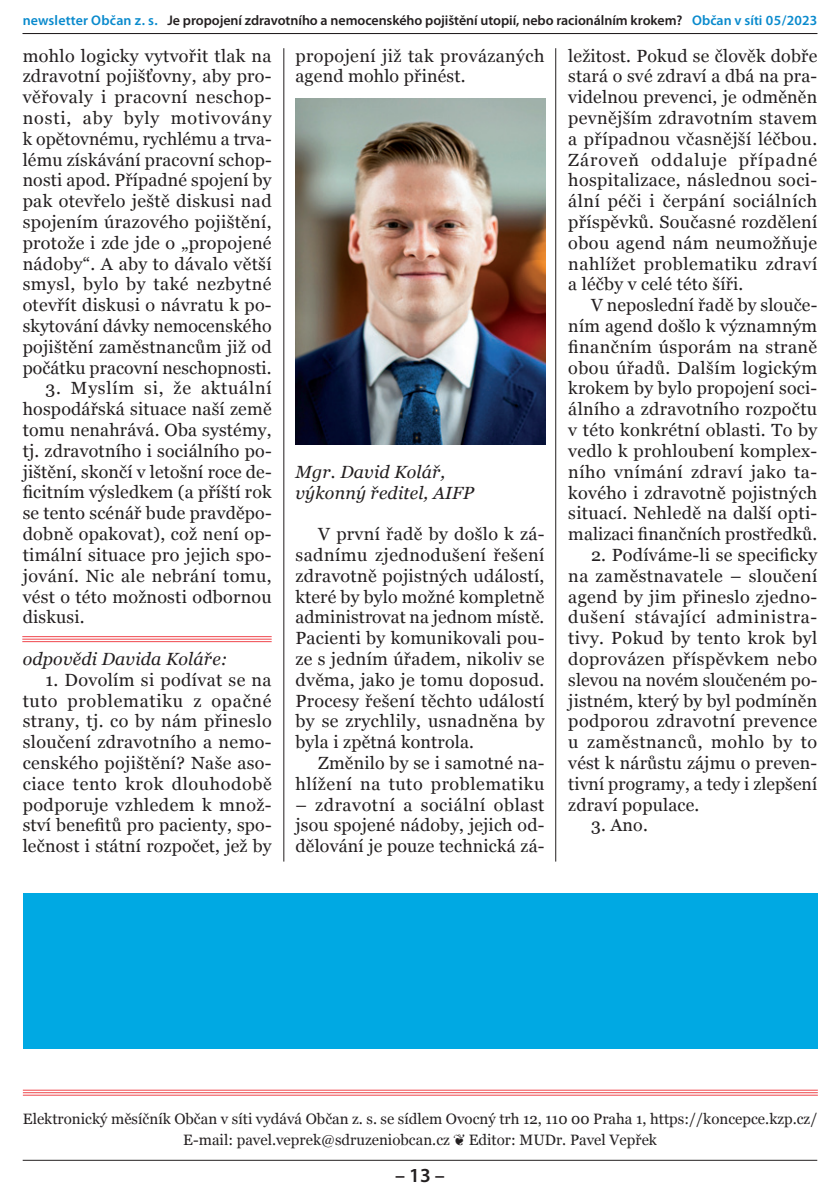
<style>
.page{position:relative;width:840px;height:1191px;background:#fff}
.page>*{position:absolute;margin:0;border:0;box-sizing:border-box;transform-origin:0 0}
.t1{font:600 20px "Myriad Pro";color:#231f20}
.t2{font:17.6px/20.8px "Georgia";letter-spacing:.01em;color:#231f20;text-align:justify}
.t3{font:italic 17.6px/20.8px "Georgia";letter-spacing:.01em;color:#231f20}
.t4{font:17.6px/20.8px "Georgia";letter-spacing:.03em;color:#231f20;text-align:right}
.t5{font:15px/20.8px "Georgia";color:#231f20;text-align:center}
.t6{font:600 14px "Myriad Pro";letter-spacing:-.005em;color:#231f20}
.s1{color:#098acd}
</style>
<div class="page">
<hr style="left:23px;top:1159px;width:793px;height:1px;background:#231f20">
<hr style="left:23px;top:33px;width:793px;height:1px;background:#231f20">
<hr style="left:283px;top:48px;width:1px;height:813px;background:#231f20">
<hr style="left:555px;top:48px;width:1px;height:813px;background:#231f20">
<hr style="left:23px;top:1089px;width:794px;height:1px;background:#ef474d">
<hr style="left:23px;top:1092px;width:794px;height:1px;background:#ef474d">
<hr style="left:23px;top:1094px;width:794px;height:1px;background:#ef474d">
<hr style="left:22px;top:636px;width:249px;height:1px;background:#ef474d">
<hr style="left:22px;top:638px;width:249px;height:1px;background:#ef474d">
<hr style="left:22px;top:641px;width:249px;height:1px;background:#ef474d">
<img style="left:295px;top:99px;width:250px;height:345px">
<div style="left:23px;top:893px;width:794px;height:156px;background:#00a9e3"></div>
<p class="t6" style="left:23px;top:12px;width:795px"><span class="s1">newsletter Občan z. s.</span> Je propojení zdravotního a nemocenského pojištění utopií, nebo racionálním krokem? <span class="s1">Občan v síti 05/2023</span></p>
<p class="t2" style="left:23px;top:45px;width:250px">mohlo logicky vytvořit tlak na zdravotní pojišťovny, aby pro&shy;věřovaly i pracovní neschop&shy;nosti, aby byly motivovány k opětovnému, rychlému a trva&shy;lému získávání pracovní schop&shy;nosti apod. Případné spojení by pak otevřelo ještě diskusi nad spojením úrazového pojištění, protože i zde jde o „propojené nádoby“. A aby to dávalo větší smysl, bylo by také nezbytné otevřít diskusi o návratu k po&shy;skytování dávky nemocenského pojištění zaměstnancům již od počátku pracovní neschopnosti.</p>
<p class="t2" style="left:23px;top:378px;width:250px;text-indent:23px">3. Myslím si, že aktuální hospodářská situace naší země tomu nenahrává. Oba systémy, tj. zdravotního i sociálního po&shy;jištění, skončí v letošní roce de&shy;ficitním výsledkem (a příští rok se tento scénář bude pravděpo&shy;dobně opakovat), což není op&shy;timální situace pro jejich spo&shy;jování. Nic ale nebrání tomu, vést o této možnosti odbornou diskusi.</p>
<p class="t3" style="left:23px;top:648px;width:206px">odpovědi Davida Koláře:</p>
<p class="t2" style="left:23px;top:669px;width:250px;text-indent:23px">1. Dovolím si podívat se na tuto problematiku z opačné strany, tj. co by nám přineslo sloučení zdravotního a nemo&shy;cenského pojištění? Naše aso&shy;ciace tento krok dlouhodobě podporuje vzhledem k množ&shy;ství benefitů pro pacienty, spo&shy;lečnost i státní rozpočet, jež by</p>
<p class="t2" style="left:295px;top:45px;width:250px">propojení již tak provázaných agend mohlo přinést.</p>
<p class="t3" style="left:295px;top:461px;width:180px">Mgr. David Kolář, výkonný ředitel, AIFP</p>
<p class="t2" style="left:295px;top:523px;width:250px;text-indent:23px">V první řadě by došlo k zá&shy;sadnímu zjednodušení řešení zdravotně pojistných událostí, které by bylo možné kompletně administrovat na jednom místě.<br>Pacienti by komunikovali pou&shy;ze s jedním úřadem, nikoliv se dvěma, jako je tomu doposud.<br>Procesy řešení těchto událostí by se zrychlily, usnadněna by byla i zpětná kontrola.</p>
<p class="t4" style="left:295px;top:752px;width:250px">Změnilo by se i samotné na&shy;hlížení na tuto problematiku</p>
<p class="t2" style="left:295px;top:794px;width:250px">– zdravotní a sociální oblast jsou spojené nádoby, jejich od&shy;dělování je pouze technická zá-</p>
<p class="t2" style="left:568px;top:45px;width:250px">ležitost. Pokud se člověk dobře stará o své zdraví a dbá na pra&shy;videlnou prevenci, je odměněn pevnějším zdravotním stavem a případnou včasnější léčbou.<br>Zároveň oddaluje případné hospitalizace, následnou soci&shy;ální péči i čerpání sociálních příspěvků. Současné rozdělení obou agend nám neumožňuje nahlížet problematiku zdraví a léčby v celé této šíři.</p>
<p class="t2" style="left:568px;top:295px;width:250px;text-indent:23px">V neposlední řadě by slouče&shy;ním agend došlo k významným finančním úsporám na straně obou úřadů. Dalším logickým krokem by bylo propojení soci&shy;álního a zdravotního rozpočtu v této konkrétní oblasti. To by vedlo k prohloubení komplex&shy;ního vnímání zdraví jako ta&shy;kového i zdravotně pojistných situací. Nehledě na další opti&shy;malizaci finančních prostředků.</p>
<p class="t2" style="left:568px;top:544px;width:250px;text-indent:23px">2. Podíváme-li se specificky na zaměstnavatele – sloučení agend by jim přineslo zjedno&shy;dušení stávající administra&shy;tivy. Pokud by tento krok byl doprovázen příspěvkem nebo slevou na novém sloučeném po&shy;jistném, který by byl podmíněn podporou zdravotní prevence u zaměstnanců, mohlo by to vést k nárůstu zájmu o preven&shy;tivní programy, a tedy i zlepšení zdraví populace.</p>
<p class="t2" style="left:590px;top:815px;width:58px">3. Ano.</p>
<p class="t5" style="left:23px;top:1108px;width:795px">Elektronický měsíčník Občan v síti vydává Občan z. s. se sídlem Ovocný trh 12, 110 00 Praha 1, https://koncepce.kzp.cz/<br>E-mail: pavel.veprek@sdruzeniobcan.cz ❦ Editor: MUDr. Pavel Vepřek</p>
<p class="t1" style="left:395px;top:1162px;width:51px">– 13 –</p>
</div>
